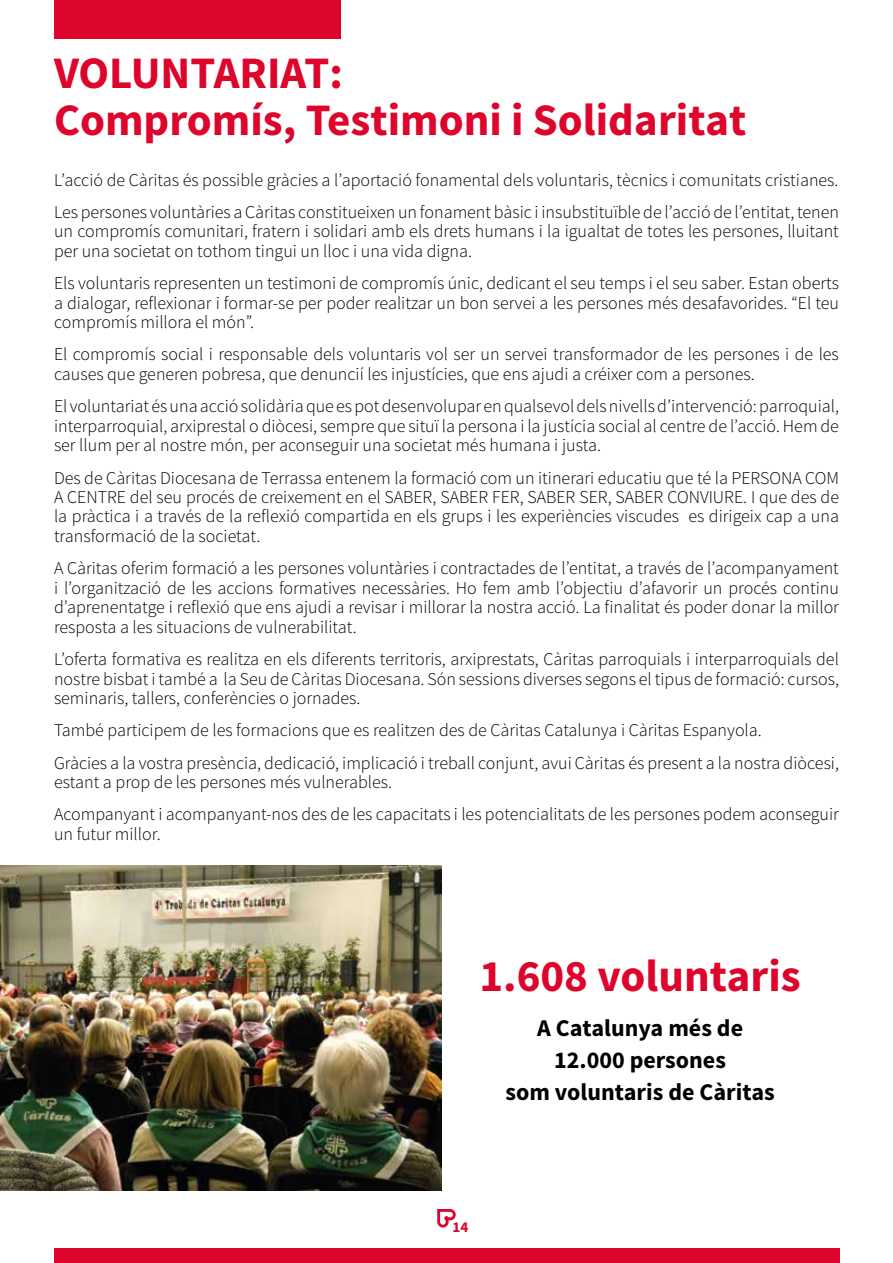
<style>
.page{position:relative;width:893px;height:1263px;background:#fff}
.page>*{position:absolute;margin:0;border:0;box-sizing:border-box;transform-origin:0 0}
.t1{font:700 45px/47px "Source Sans Pro";color:#dd052b}
.t2{font:700 24px/32.2px "Source Sans Pro";color:#000;text-align:center}
.t3{font:300 18px/19.5px "Source Sans Pro";color:#000}
.t4{font:700 15px "Source Sans Pro";color:#dd052b}
</style>
<div class="page">
<svg style="left:437px;top:1209px;width:19px;height:18px"></svg>
<div style="left:54px;top:1248px;width:785px;height:15px;background:#dd052b"></div>
<div style="left:54px;top:0;width:286px;height:38px;background:#dd052b"></div>
<img style="left:0;top:865px;width:441px;height:326px">
<h1 class="t1" style="left:54px;top:51px;width:694px">VOLUNTARIAT:<br>Compromís, Testimoni i Solidaritat</h1>
<p class="t3" style="left:54px;top:164px;width:786px;line-height:32.2px">L’acció de Càritas és possible gràcies a l’aportació fonamental dels voluntaris, tècnics i comunitats cristianes.<br>Les persones voluntàries a Càritas constitueixen un fonament bàsic i insubstituïble de l’acció de l’entitat, tenen</p>
<p class="t3" style="left:54px;top:222px;width:786px">un compromís comunitari, fratern i solidari amb els drets humans i la igualtat de totes les persones, lluitant per una societat on tothom tingui un lloc i una vida digna.</p>
<p class="t3" style="left:54px;top:274px;width:786px;text-align:justify">Els voluntaris representen un testimoni de compromís únic, dedicant el seu temps i el seu saber. Estan oberts a dialogar, reflexionar i formar-se per poder realitzar un bon servei a les persones més desafavorides. “El teu compromís millora el món”.</p>
<p class="t3" style="left:54px;top:345px;width:786px">El compromís social i responsable dels voluntaris vol ser un servei transformador de les persones i de les causes que generen pobresa, que denuncií les injustícies, que ens ajudi a créixer com a persones.</p>
<p class="t3" style="left:54px;top:397px;width:786px;text-align:justify">El voluntariat és una acció solidària que es pot desenvolupar en qualsevol dels nivells d’intervenció: parroquial, interparroquial, arxiprestal o diòcesi, sempre que situï la persona i la justícia social al centre de l’acció. Hem de ser llum per al nostre món, per aconseguir una societat més humana i justa.</p>
<p class="t3" style="left:54px;top:468px;width:787px;text-align:justify">Des de Càritas Diocesana de Terrassa entenem la formació com un itinerari educatiu que té la PERSONA COM A CENTRE del seu procés de creixement en el SABER, SABER FER, SABER SER, SABER CONVIURE. I que des de la pràctica i a través de la reflexió compartida en els grups i les experiències viscudes es dirigeix cap a una transformació de la societat.</p>
<p class="t3" style="left:54px;top:559px;width:786px;text-align:justify">A Càritas oferim formació a les persones voluntàries i contractades de l’entitat, a través de l’acompanyament i l’organització de les accions formatives necessàries. Ho fem amb l’objectiu d’afavorir un procés continu d’aprenentatge i reflexió que ens ajudi a revisar i millorar la nostra acció. La finalitat és poder donar la millor resposta a les situacions de vulnerabilitat.</p>
<p class="t3" style="left:54px;top:649px;width:786px;text-align:justify">L’oferta formativa es realitza en els diferents territoris, arxiprestats, Càritas parroquials i interparroquials del nostre bisbat i també a la Seu de Càritas Diocesana. Són sessions diverses segons el tipus de formació: cursos, seminaris, tallers, conferències o jornades.</p>
<p class="t3" style="left:54px;top:714px;width:786px;line-height:32.2px">També participem de les formacions que es realitzen des de Càritas Catalunya i Càritas Espanyola.<br>Gràcies a la vostra presència, dedicació, implicació i treball conjunt, avui Càritas és present a la nostra diòcesi,</p>
<p class="t3" style="left:54px;top:766px;width:786px;line-height:32.2px">estant a prop de les persones més vulnerables.<br>Acompanyant i acompanyant-nos des de les capacitats i les potencialitats de les persones podem aconseguir</p>
<p class="t3" style="left:54px;top:824px;width:108px">un futur millor.</p>
<h1 class="t1" style="left:479px;top:954px;width:323px">1.608 voluntaris</h1>
<h2 class="t2" style="left:505px;top:1013px;width:271px">A Catalunya més de<br>12.000 persones<br>som voluntaris de Càritas</h2>
<p class="t4" style="left:453px;top:1217px;width:17px">14</p>
</div>
